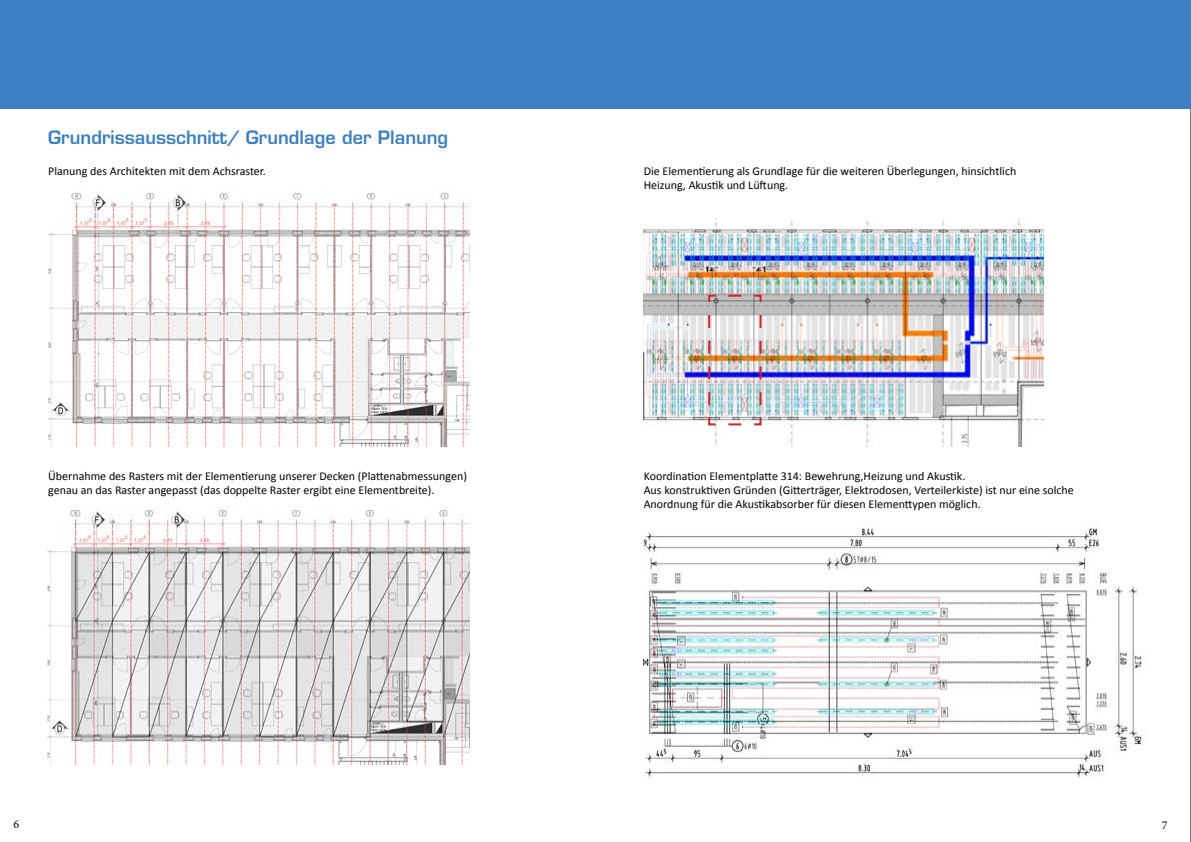
<style>
.page{position:relative;width:1191px;height:842px;background:#fff}
.page>*{position:absolute;margin:0;border:0;box-sizing:border-box;transform-origin:0 0}
.t1{font:600 18px "Eurostile LT Std";color:#3b80c2}
.t2{font:12px/14.4px "Calibri";color:#000}
.t3{font:12px "Minion Pro";color:#000}
</style>
<div class="page">
<div style="left:0;top:0;width:612px;height:108px;background:#3b80c2"></div>
<hr style="left:1190px;top:0;width:1px;height:842px;background:#000">
<div style="left:595px;top:0;width:596px;height:108px;background:#3b80c2"></div>
<img style="left:48px;top:190px;width:422px;height:256px">
<img style="left:643px;top:218px;width:400px;height:228px">
<img style="left:47px;top:508px;width:423px;height:256px">
<img style="left:707px;top:294px;width:55px;height:132px">
<img style="left:643px;top:523px;width:503px;height:256px">
<h1 class="t1" style="left:48px;top:126px;width:401px">Grundrissausschnitt/ Grundlage der Planung</h1>
<p class="t2" style="left:48px;top:164px;width:219px">Planung des Architekten mit dem Achsraster.</p>
<p class="t2" style="left:48px;top:468px;width:420px">Übernahme des Rasters mit der Elementierung unserer Decken (Plattenabmessungen) genau an das Raster angepasst (das doppelte Raster ergibt eine Elementbreite).</p>
<p class="t2" style="left:643px;top:164px;width:374px">Die Elementierung als Grundlage für die weiteren Überlegungen, hinsichtlich<br>Heizung, Akustik und Lüftung.</p>
<p class="t2" style="left:643px;top:468px;width:431px">Koordination Elementplatte 314: Bewehrung,Heizung und Akustik.<br>Aus konstruktiven Gründen (Gitterträger, Elektrodosen, Verteilerkiste) ist nur eine solche<br>Anordnung für die Akustikabsorber für diesen Elementtypen möglich.</p>
<p class="t3" style="left:14px;top:816px;width:7px">6</p>
<p class="t3" style="left:1162px;top:817px;width:7px">7</p>
</div>
